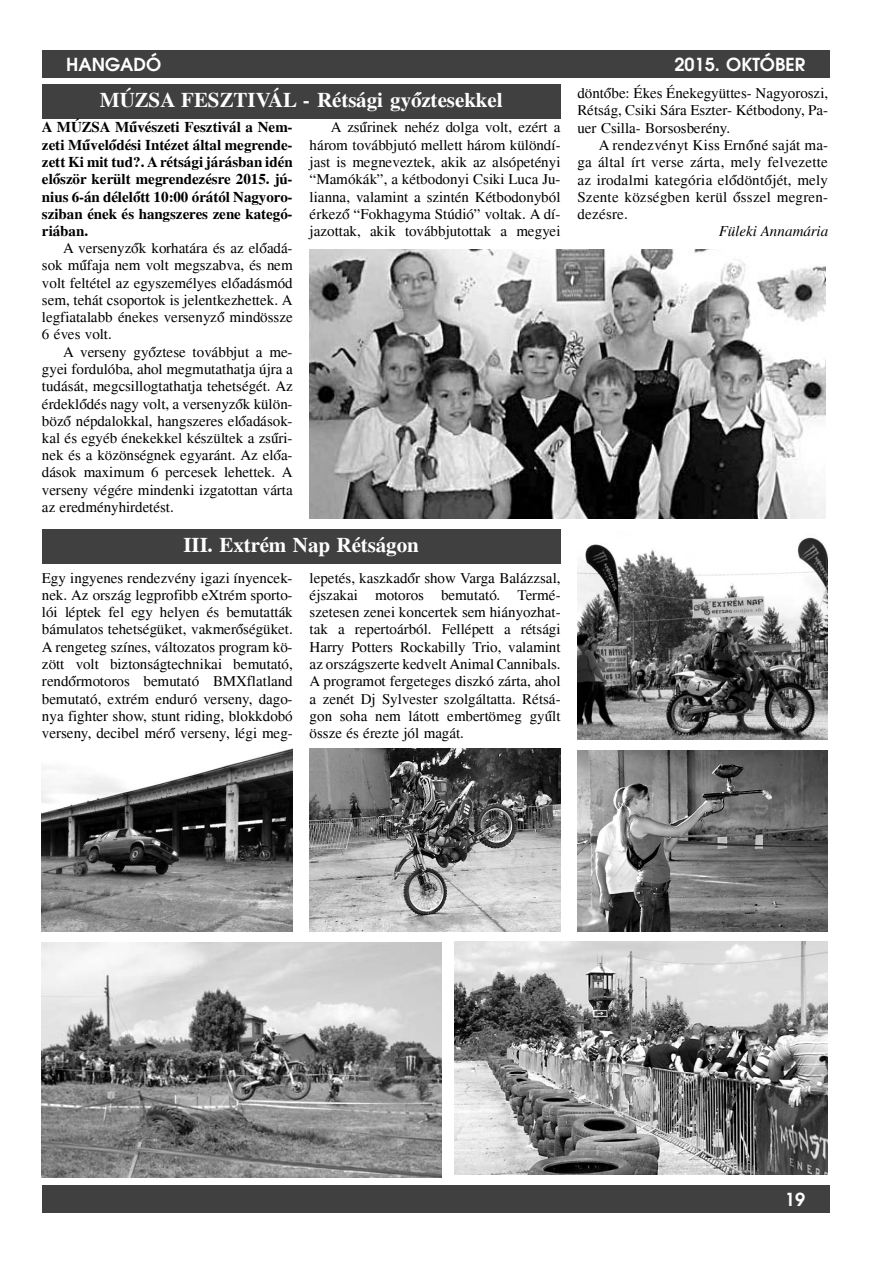
<style>
.page{position:relative;width:892px;height:1261px;background:#fff}
.page>*{position:absolute;margin:0;border:0;box-sizing:border-box;transform-origin:0 0}
.t1{font:700 21px "Times";letter-spacing:-.005em;color:#fff}
.t2{font:600 18px "Avant Garde";color:#fff}
.t3{font:15px/17.2px "Times";letter-spacing:.005em;color:#000;text-align:justify}
.t4{font:700 15px/17.2px "Times";letter-spacing:-.005em;color:#000;text-align:justify}
.t5{font:italic 15px "Times";color:#000}
</style>
<div class="page">
<div style="left:42px;top:529px;width:518px;height:35px;background:#404040"></div>
<div style="left:42px;top:84px;width:518px;height:34px;background:#404040"></div>
<img style="left:309px;top:249px;width:516px;height:269px">
<img style="left:577px;top:537px;width:250px;height:203px">
<img style="left:42px;top:942px;width:399px;height:235px">
<img style="left:454px;top:941px;width:373px;height:233px">
<img style="left:42px;top:749px;width:250px;height:182px">
<img style="left:309px;top:748px;width:251px;height:184px">
<img style="left:577px;top:750px;width:250px;height:181px">
<div style="left:42px;top:50px;width:787px;height:27px;background:#404040"></div>
<div style="left:42px;top:1185px;width:787px;height:27px;background:#404040"></div>
<p class="t2" style="left:66px;top:53px;width:97px">HANGADÓ</p>
<p class="t2" style="left:674px;top:53px;width:132px">2015. OKTÓBER</p>
<h1 class="t1" style="left:100px;top:88px;width:404px">MÚZSA FESZTIVÁL - Rétsági gy´´oztesekkel</h1>
<p class="t4" style="left:42px;top:119px;width:252px">A MÚZSA M´´uvészeti Fesztivál a Nem&shy;zeti M´´uvel´´odési Intézet által megrende&shy;zett Ki mit tud?. A rétsági járásban idén el´´oször került megrendezésre 2015. jú&shy;nius 6-án délel´´ott 10:00 órától Nagyoro&shy;sziban ének és hangszeres zene kategó&shy;riában.</p>
<p class="t3" style="left:42px;top:239px;width:252px;text-indent:21px">A versenyz´´ok korhatára és az el´´oadá&shy;sok m´´ufaja nem volt megszabva, és nem volt feltétel az egyszemélyes el´´oadásmód sem, tehát csoportok is jelentkezhettek. A legfiatalabb énekes versenyz´´o mindössze 6 éves volt.</p>
<p class="t3" style="left:42px;top:343px;width:252px;text-indent:21px">A verseny gy´´oztese továbbjut a me&shy;gyei fordulóba, ahol megmutathatja újra a tudását, megcsillogtathatja tehetségét. Az érdekl´´odés nagy volt, a versenyz´´ok külön&shy;böz´´o népdalokkal, hangszeres el´´oadások&shy;kal és egyéb énekekkel készültek a zs´´uri&shy;nek és a közönségnek egyaránt. Az el´´oa&shy;dások maximum 6 percesek lehettek. A verseny végére mindenki izgatottan várta az eredményhirdetést.</p>
<p class="t3" style="left:309px;top:119px;width:252px;text-indent:21px">A zs´´urinek nehéz dolga volt, ezért a három továbbjutó mellett három különdí&shy;jast is megneveztek, akik az alsópetényi “Mamókák”, a kétbodonyi Csiki Luca Ju&shy;lianna, valamint a szintén Kétbodonyból érkez´´o “Fokhagyma Stúdió” voltak. A dí&shy;jazottak, akik továbbjutottak a megyei</p>
<h1 class="t1" style="left:183px;top:533px;width:237px">III. Extrém Nap Rétságon</h1>
<p class="t3" style="left:42px;top:569px;width:252px">Egy ingyenes rendezvény igazi ínyencek&shy;nek. Az ország legprofibb eXtrém sporto&shy;lói léptek fel egy helyen és bemutatták bámulatos tehetségüket, vakmer´´oségüket.<br>A rengeteg színes, változatos program kö&shy;zött volt biztonságtechnikai bemutató, rend´´ormotoros bemutató BMXflatland bemutató, extrém enduró verseny, dago&shy;nya fighter show, stunt riding, blokkdobó verseny, decibel mér´´o verseny, légi meg-</p>
<p class="t3" style="left:309px;top:569px;width:252px">lepetés, kaszkad´´or show Varga Balázzsal, éjszakai motoros bemutató. Termé&shy;szetesen zenei koncertek sem hiányozhat&shy;tak a repertoárból. Fellépett a rétsági Harry Potters Rockabilly Trio, valamint az országszerte kedvelt Animal Cannibals.<br>A programot fergeteges diszkó zárta, ahol a zenét Dj Sylvester szolgáltatta. Rétsá&shy;gon soha nem látott embertömeg gy´´ult össze és érezte jól magát.</p>
<p class="t3" style="left:577px;top:84px;width:252px">dönt´´obe: Ékes Énekegyüttes- Nagyoroszi, Rétság, Csiki Sára Eszter- Kétbodony, Pa&shy;uer Csilla- Borsosberény.</p>
<p class="t3" style="left:577px;top:136px;width:252px;text-indent:21px">A rendezvényt Kiss Ern´´oné saját ma&shy;ga által írt verse zárta, mely felvezette az irodalmi kategória el´´odönt´´ojét, mely Szente községben kerül ´´osszel megren&shy;dezésre.</p>
<p class="t5" style="left:718px;top:223px;width:111px">Füleki Annamária</p>
<p class="t2" style="left:785px;top:1188px;width:22px">19</p>
</div>
